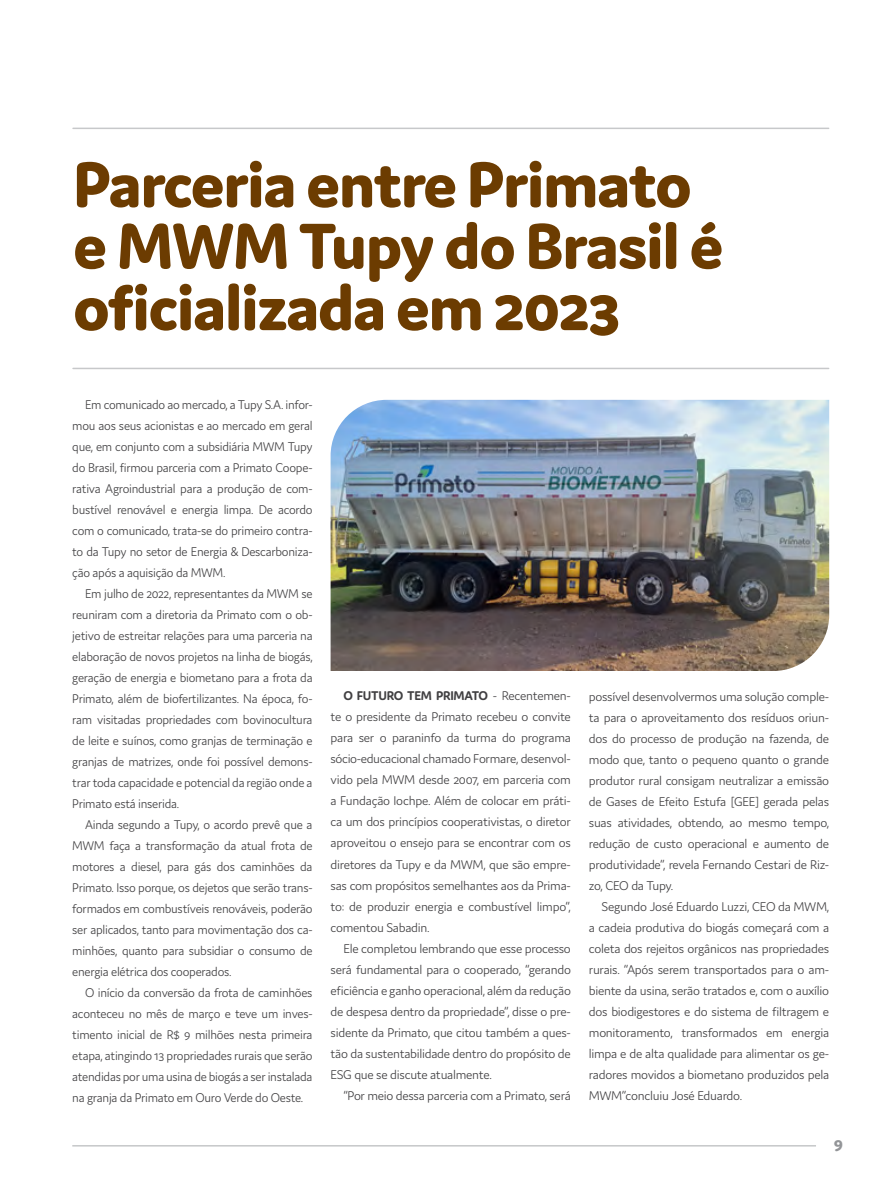
<style>
.page{position:relative;width:893px;height:1191px;background:#fff}
.page>*{position:absolute;margin:0;border:0;box-sizing:border-box;transform-origin:0 0}
.t1{font:800 69px/61.5px "Domus";letter-spacing:-.025em;color:#6c3c01}
.t2{font:700 16.5px "Domus Titling";color:#939598}
.t3{font:300 13.5px/21px "Domus";letter-spacing:-.02em;color:#414042;text-align:justify}
.s1{font-weight:700}
</style>
<div class="page">
<hr style="left:72px;top:1145px;width:744px;height:1px;background:#c5c7c9">
<hr style="left:73px;top:368px;width:756px;height:1px;background:#c7c8ca">
<hr style="left:73px;top:128px;width:756px;height:1px;background:#c7c8ca">
<img style="left:331px;top:400px;width:498px;height:271px">
<h1 class="t1" style="left:73px;top:153px;width:652px">Parceria entre Primato e MWM Tupy do Brasil é oficializada em 2023</h1>
<p class="t3" style="left:72px;top:394px;width:242px;text-indent:13px">Em comunicado ao mercado, a Tupy S.A. infor&shy;mou aos seus acionistas e ao mercado em geral que, em conjunto com a subsidiária MWM Tupy do Brasil, firmou parceria com a Primato Coope&shy;rativa Agroindustrial para a produção de com&shy;bustível renovável e energia limpa. De acordo com o comunicado, trata-se do primeiro contra&shy;to da Tupy no setor de Energia &amp; Descarboniza&shy;ção após a aquisição da MWM.</p>
<p class="t3" style="left:72px;top:583px;width:242px;text-indent:13px">Em julho de 2022, representantes da MWM se reuniram com a diretoria da Primato com o ob&shy;jetivo de estreitar relações para uma parceria na elaboração de novos projetos na linha de biogás, geração de energia e biometano para a frota da Primato, além de biofertilizantes. Na época, fo&shy;ram visitadas propriedades com bovinocultura de leite e suínos, como granjas de terminação e granjas de matrizes, onde foi possível demons&shy;trar toda capacidade e potencial da região onde a Primato está inserida.</p>
<p class="t3" style="left:72px;top:814px;width:242px;text-indent:13px">Ainda segundo a Tupy, o acordo prevê que a MWM faça a transformação da atual frota de motores a diesel, para gás dos caminhões da Primato. Isso porque, os dejetos que serão trans&shy;formados em combustíveis renováveis, poderão ser aplicados, tanto para movimentação dos ca&shy;minhões, quanto para subsidiar o consumo de energia elétrica dos cooperados.</p>
<p class="t3" style="left:72px;top:982px;width:242px;text-indent:13px">O início da conversão da frota de caminhões aconteceu no mês de março e teve um inves&shy;timento inicial de R$ 9 milhões nesta primeira etapa, atingindo 13 propriedades rurais que serão atendidas por uma usina de biogás a ser instalada na granja da Primato em Ouro Verde do Oeste.</p>
<p class="t3" style="left:331px;top:685px;width:242px;text-indent:13px"><span class="s1">O FUTURO TEM PRIMATO</span> - Recentemen&shy;te o presidente da Primato recebeu o convite para ser o paraninfo da turma do programa sócio-educacional chamado Formare, desenvol&shy;vido pela MWM desde 2007, em parceria com a Fundação Iochpe. Além de colocar em práti&shy;ca um dos princípios cooperativistas, o diretor aproveitou o ensejo para se encontrar com os diretores da Tupy e da MWM, que são empre&shy;sas com propósitos semelhantes aos da Prima&shy;to: de produzir energia e combustível limpo”, comentou Sabadin.</p>
<p class="t3" style="left:331px;top:937px;width:242px;text-indent:13px">Ele completou lembrando que esse processo será fundamental para o cooperado, “gerando eficiência e ganho operacional, além da redução de despesa dentro da propriedade”, disse o pre&shy;sidente da Primato, que citou também a ques&shy;tão da sustentabilidade dentro do propósito de ESG que se discute atualmente.</p>
<p class="t3" style="left:343px;top:1084px;width:229px">“Por meio dessa parceria com a Primato, será</p>
<p class="t3" style="left:589px;top:685px;width:242px">possível desenvolvermos uma solução comple&shy;ta para o aproveitamento dos resíduos oriun&shy;dos do processo de produção na fazenda, de modo que, tanto o pequeno quanto o grande produtor rural consigam neutralizar a emissão de Gases de Efeito Estufa [GEE] gerada pelas suas atividades, obtendo, ao mesmo tempo, redução de custo operacional e aumento de produtividade”, revela Fernando Cestari de Riz&shy;zo, CEO da Tupy.</p>
<p class="t3" style="left:589px;top:895px;width:242px;text-indent:13px">Segundo José Eduardo Luzzi, CEO da MWM, a cadeia produtiva do biogás começará com a coleta dos rejeitos orgânicos nas propriedades rurais. “Após serem transportados para o am&shy;biente da usina, serão tratados e, com o auxílio dos biodigestores e do sistema de filtragem e monitoramento, transformados em energia limpa e de alta qualidade para alimentar os ge&shy;radores movidos a biometano produzidos pela MWM”concluiu José Eduardo.</p>
<p class="t2" style="left:834px;top:1135px;width:11px">9</p>
</div>
